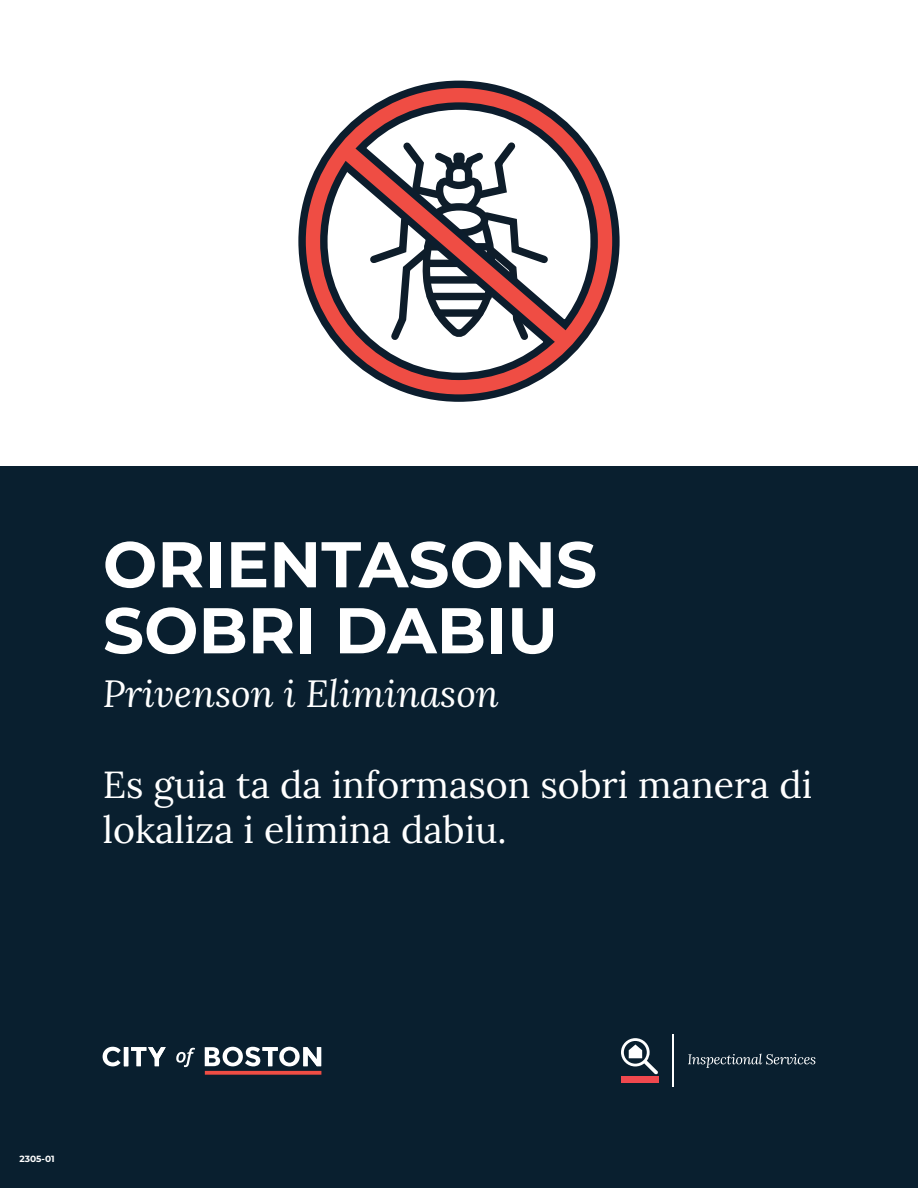
<style>
.page{position:relative;width:918px;height:1188px;background:#fff}
.page>*{position:absolute;margin:0;border:0;box-sizing:border-box;transform-origin:0 0}
.t1{font:700 64.5px/66px "Montserrat";color:#fff}
.t2{font:37.5px/45px "Lora";color:#fff}
.t3{font:italic 37.5px "Lora";color:#fff}
.t4{font:700 9px "Montserrat";color:#fff}
</style>
<div class="page">
<div style="left:0;top:467px;width:918px;height:721px;background:#091f2f"></div>
<svg style="left:298px;top:80px;width:322px;height:322px"></svg>
<svg style="left:103px;top:1047px;width:18px;height:19px"></svg>
<hr style="left:124px;top:1047px;width:4px;height:19px;background:#fff">
<svg style="left:131px;top:1047px;width:35px;height:19px"></svg>
<svg style="left:176px;top:1048px;width:19px;height:19px"></svg>
<svg style="left:205px;top:1047px;width:116px;height:19px"></svg>
<svg style="left:205px;top:1071px;width:116px;height:4px"></svg>
<svg style="left:688px;top:1054px;width:127px;height:14px"></svg>
<hr style="left:672px;top:1035px;width:1px;height:52px;background:#fff">
<div style="left:621px;top:1076px;width:37px;height:7px;background:#ef484e"></div>
<svg style="left:621px;top:1038px;width:37px;height:36px"></svg>
<p class="t1" style="left:103px;top:528px;width:496px">ORIENTASONS<br>SOBRI DABIU</p>
<p class="t3" style="left:103px;top:669px;width:398px">Privenson i Eliminason</p>
<p class="t2" style="left:103px;top:759px;width:711px">Es guia ta da informason sobri manera di lokaliza i elimina dabiu.</p>
<p class="t4" style="left:19px;top:1152px;width:37px">2305-01</p>
</div>
